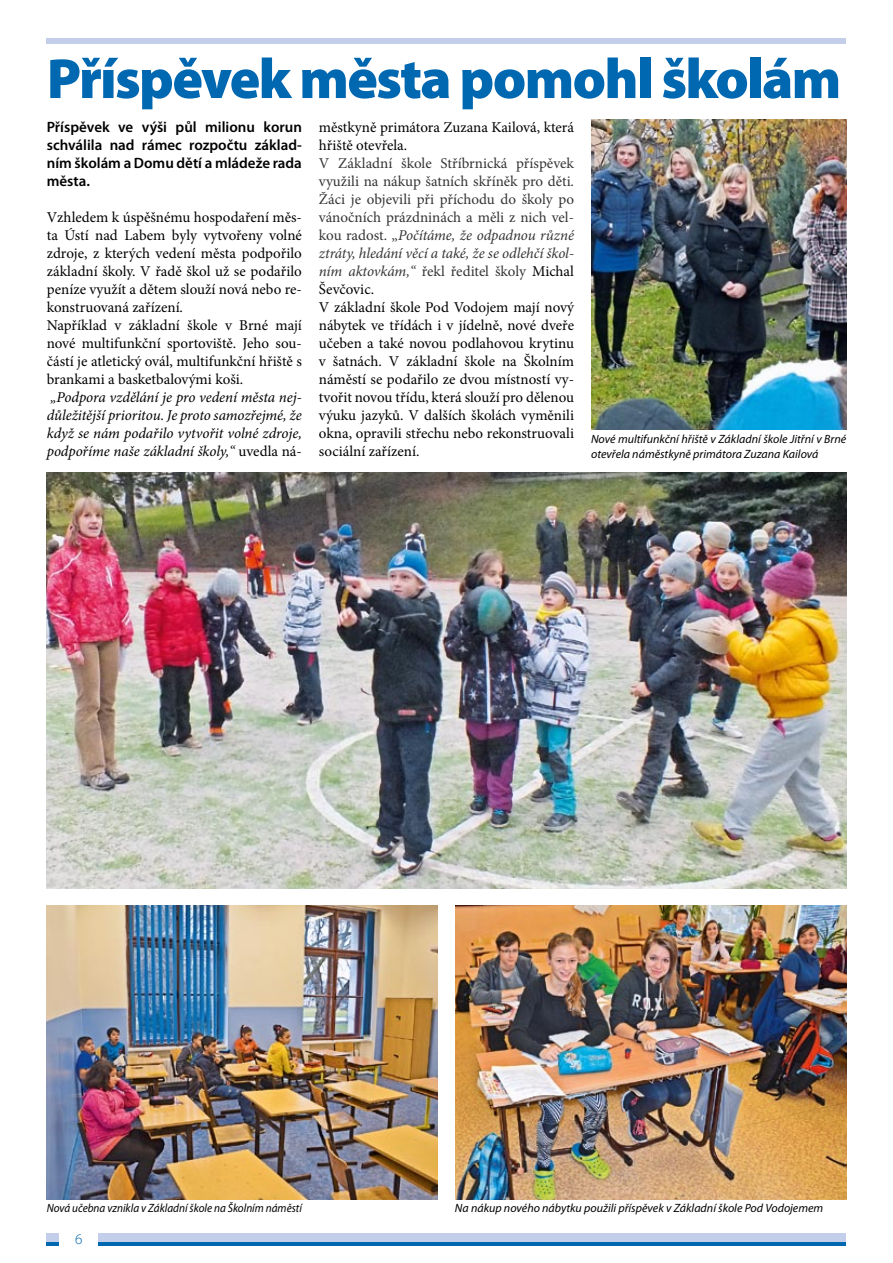
<style>
.page{position:relative;width:893px;height:1263px;background:#fff}
.page>*{position:absolute;margin:0;border:0;box-sizing:border-box;transform-origin:0 0}
.t1{font:900 57px "Myriad Pro";letter-spacing:-.03em;color:#0067b1}
.t2{font:15px/18px "Minion Pro";color:#000}
.t3{font:italic 15px/18px "Minion Pro";letter-spacing:-.005em;color:#000;text-align:justify}
.t4{font:600 15px/18px "Myriad Pro";color:#000;text-align:justify}
.t5{font:300 15px "Myriad Pro";color:#0067b1}
.t6{font:italic 12px/15px "Myriad Pro";color:#000}
.t7{font:italic 12px "Myriad Pro";color:#000;scale:.93 1}
.s1{font-style:normal}
.s2{color:#343434}
.s3{font-style:italic;color:#343434}
</style>
<div class="page">
<div style="left:47px;top:38px;width:799px;height:6px;background:#c3ceea"></div>
<hr style="left:47px;top:1242px;width:799px;height:4px;background:#0067b1">
<div style="left:47px;top:1233px;width:799px;height:9px;background:#c3ceea"></div>
<div style="left:60px;top:1233px;width:38px;height:30px;background:#fff"></div>
<img style="left:47px;top:906px;width:391px;height:293px">
<img style="left:455px;top:906px;width:391px;height:293px">
<img style="left:47px;top:472px;width:799px;height:417px">
<img style="left:591px;top:119px;width:255px;height:310px">
<h1 class="t1" style="left:47px;top:46px;width:796px">Příspěvek města pomohl školám</h1>
<p class="t4" style="left:47px;top:118px;width:257px">Příspěvek ve výši půl milionu korun schválila nad rámec rozpočtu základ&shy;ním školám a Domu dětí a mládeže rada města.</p>
<p class="t2" style="left:47px;top:208px;width:257px">Vzhledem k úspěšnému hospodaření měs&shy;ta Ústí nad Labem byly vytvořeny volné zdroje, z kterých vedení města podpořilo základní školy. V řadě škol už se podařilo peníze využít a dětem slouží nová nebo re&shy;konstruovaná zařízení.<br>Například v základní škole v Brné mají nové multifunkční sportoviště. Jeho sou&shy;částí je atletický ovál, multifunkční hřiště s brankami a basketbalovými koši.</p>
<p class="t3" style="left:47px;top:388px;width:257px">„Podpora vzdělání je pro vedení města nej&shy;důležitější prioritou. Je proto samozřejmé, že když se nám podařilo vytvořit volné zdroje, podpoříme naše základní školy,“ <span class="s1">uvedla ná-</span></p>
<p class="t2" style="left:319px;top:118px;width:257px">městkyně primátora Zuzana Kailová, která hřiště otevřela.</p>
<p class="t2" style="left:319px;top:154px;width:257px"><span class="s2">V Základní škole Stříbrnická příspěvek využili na nákup šatních skříněk pro děti.<br>Žáci je objevili při příchodu do školy po vánočních prázdninách a měli z nich vel&shy;kou radost. „</span><span class="s3">Počítáme, že odpadnou různé ztráty, hledání věcí a také, že se odlehčí škol&shy;ním aktovkám,“</span> <span class="s2">řekl ředitel školy</span> Michal Ševčovic.<br>V základní škole Pod Vodojem mají nový nábytek ve třídách i v jídelně, nové dveře učeben a také novou podlahovou krytinu v šatnách. V základní škole na Školním náměstí se podařilo ze dvou místností vy&shy;tvořit novou třídu, která slouží pro dělenou výuku jazyků. V dalších školách vyměnili okna, opravili střechu nebo rekonstruovali sociální zařízení.</p>
<p class="t6" style="left:591px;top:431px;width:257px">Nové multifunkční hřiště v Základní škole Jitřní v Brné otevřela náměstkyně primátora Zuzana Kailová</p>
<p class="t7" style="left:47px;top:1201px;width:276px">Nová učebna vznikla v Základní škole na Školním náměstí</p>
<p class="t6" style="left:455px;top:1201px;width:370px">Na nákup nového nábytku použili příspěvek v Základní škole Pod Vodojemem</p>
<p class="t5" style="left:75px;top:1231px;width:9px">6</p>
</div>
